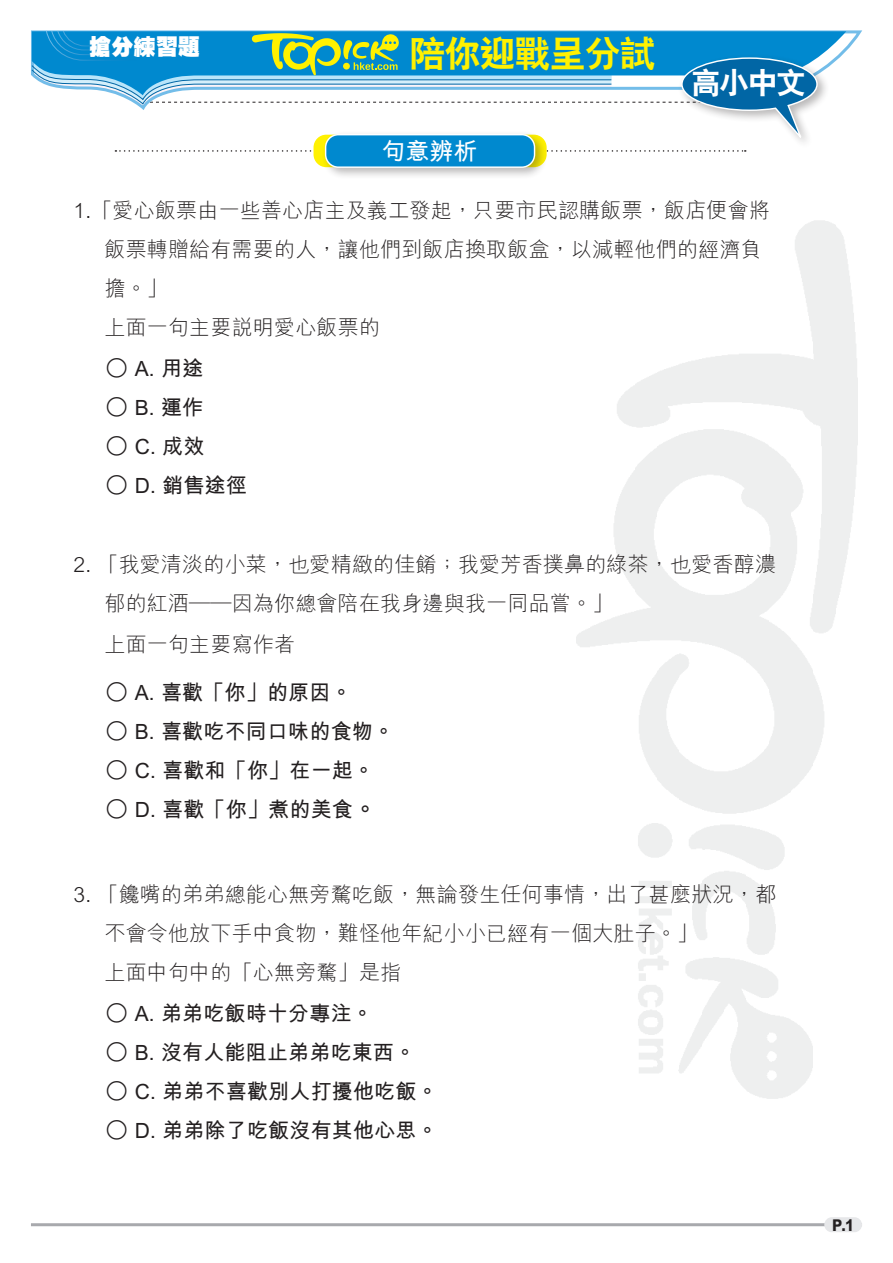
<style>
.page{position:relative;width:893px;height:1263px;background:#fff}
.page>*{position:absolute;margin:0;border:0;box-sizing:border-box;transform-origin:0 0}
.小題eq{font:36px "C Hei 2 Xbold HKSCS";letter-spacing:-.025em;color:#fff101}
.內文{font:30px "C Hei 2 Xbold HKSCS";color:#fff}
.增值題et{font:24px "M Hei Bold HKSCS";color:#fff}
.小題{font:22.2px "C Hei Ultra Bold HKSCS";color:#fff}
.Ex_Text01{font:21px/39px "M Hei Light HKSCS";letter-spacing:.01em;color:#231f20}
.Ex_Text01-2{font:21px "M Hei Bold HKSCS";letter-spacing:.01em;color:#231f20}
.t1{font:16.2px "M Hei Xbold HKSCS";color:#231f20;scale:.9 1}
.s1{font-size:24px}
</style>
<div class="page">
<svg style="left:818px;top:31px;width:28px;height:36px"></svg>
<div style="left:678px;top:53px;width:151px;height:97px;background:#231f20;opacity:.32"></div>
<hr style="left:31px;top:1223px;width:831px;height:3px;background:#a8a9ad">
<div style="left:824px;top:1217px;width:38px;height:15px;background:#e6e7e9;border-radius:7px"></div>
<svg style="left:31px;top:30px;width:787px;height:122px"></svg>
<div style="left:313px;top:135px;width:234px;height:32px;background:#fff101;border-radius:13px"></div>
<div style="left:321px;top:130px;width:227px;height:50px;background:#231f20;opacity:.32"></div>
<div style="left:326px;top:135px;width:209px;height:32px;background:#0089cf;border-radius:13px"></div>
<div style="left:325px;top:134px;width:210px;height:34px;border:1px solid #fff;border-radius:13px"></div>
<p class="小題" style="left:89px;top:32px;width:113px">搶分練習題</p>
<p class="小題eq" style="left:409px;top:30px;width:248px">陪你迎戰呈分試</p>
<p class="增值題et" style="left:382px;top:134px;width:97px">句意辨析</p>
<p class="內文" style="left:691px;top:63px;width:117px">高小中文</p>
<p class="Ex_Text01" style="left:104px;top:190px;width:667px;text-indent:-31px">1.「愛心飯票由一些善心店主及義工發起，只要市民認購飯票，飯店便會將飯票轉贈給有需要的人，讓他們到飯店換取飯盒，以減輕他們的經濟負擔。」</p>
<p class="Ex_Text01" style="left:104px;top:307px;width:277px">上面一句主要說明愛心飯票的</p>
<p class="Ex_Text01-2" style="left:104px;top:353px;width:100px"><span class="s1">○</span> A. 用途</p>
<p class="Ex_Text01-2" style="left:104px;top:392px;width:100px"><span class="s1">○</span> B. 運作</p>
<p class="Ex_Text01-2" style="left:104px;top:431px;width:101px"><span class="s1">○</span> C. 成效</p>
<p class="Ex_Text01-2" style="left:104px;top:470px;width:144px"><span class="s1">○</span> D. 銷售途徑</p>
<p class="Ex_Text01" style="left:104px;top:544px;width:673px;text-indent:-31px">2. 「我愛清淡的小菜，也愛精緻的佳餚；我愛芳香撲鼻的綠茶，也愛香醇濃郁的紅酒——因為你總會陪在我身邊與我一同品嘗。」</p>
<p class="Ex_Text01" style="left:104px;top:624px;width:192px">上面一句主要寫作者</p>
<p class="Ex_Text01-2" style="left:104px;top:677px;width:249px"><span class="s1">○</span> A. 喜歡「你」的原因。</p>
<p class="Ex_Text01-2" style="left:104px;top:716px;width:291px"><span class="s1">○</span> B. 喜歡吃不同口味的食物。</p>
<p class="Ex_Text01-2" style="left:104px;top:755px;width:271px"><span class="s1">○</span> C. 喜歡和「你」在一起。</p>
<p class="Ex_Text01-2" style="left:104px;top:794px;width:274px"><span class="s1">○</span> D. 喜歡「你」煮的美食<span class="s1">。</span></p>
<p class="Ex_Text01" style="left:73px;top:874px;width:704px">3. 「饞嘴的弟弟總能心無旁騖吃飯，無論發生任何事情，出了甚麼狀況，都</p>
<p class="Ex_Text01" style="left:104px;top:913px;width:595px">不會令他放下手中食物，難怪他年紀小小已經有一個大肚子。」</p>
<p class="Ex_Text01" style="left:104px;top:952px;width:298px">上面中句中的「心無旁騖」是指</p>
<p class="Ex_Text01-2" style="left:104px;top:998px;width:270px"><span class="s1">○</span> A. 弟弟吃飯時十分專注。</p>
<p class="Ex_Text01-2" style="left:104px;top:1037px;width:312px"><span class="s1">○</span> B. 沒有人能阻止弟弟吃東西。</p>
<p class="Ex_Text01-2" style="left:104px;top:1076px;width:335px"><span class="s1">○</span> C. 弟弟不喜歡別人打擾他吃飯。</p>
<p class="Ex_Text01-2" style="left:104px;top:1115px;width:335px"><span class="s1">○</span> D. 弟弟除了吃飯沒有其他心思。</p>
<p class="t1" style="left:832px;top:1214px;width:26px">P.1</p>
</div>
